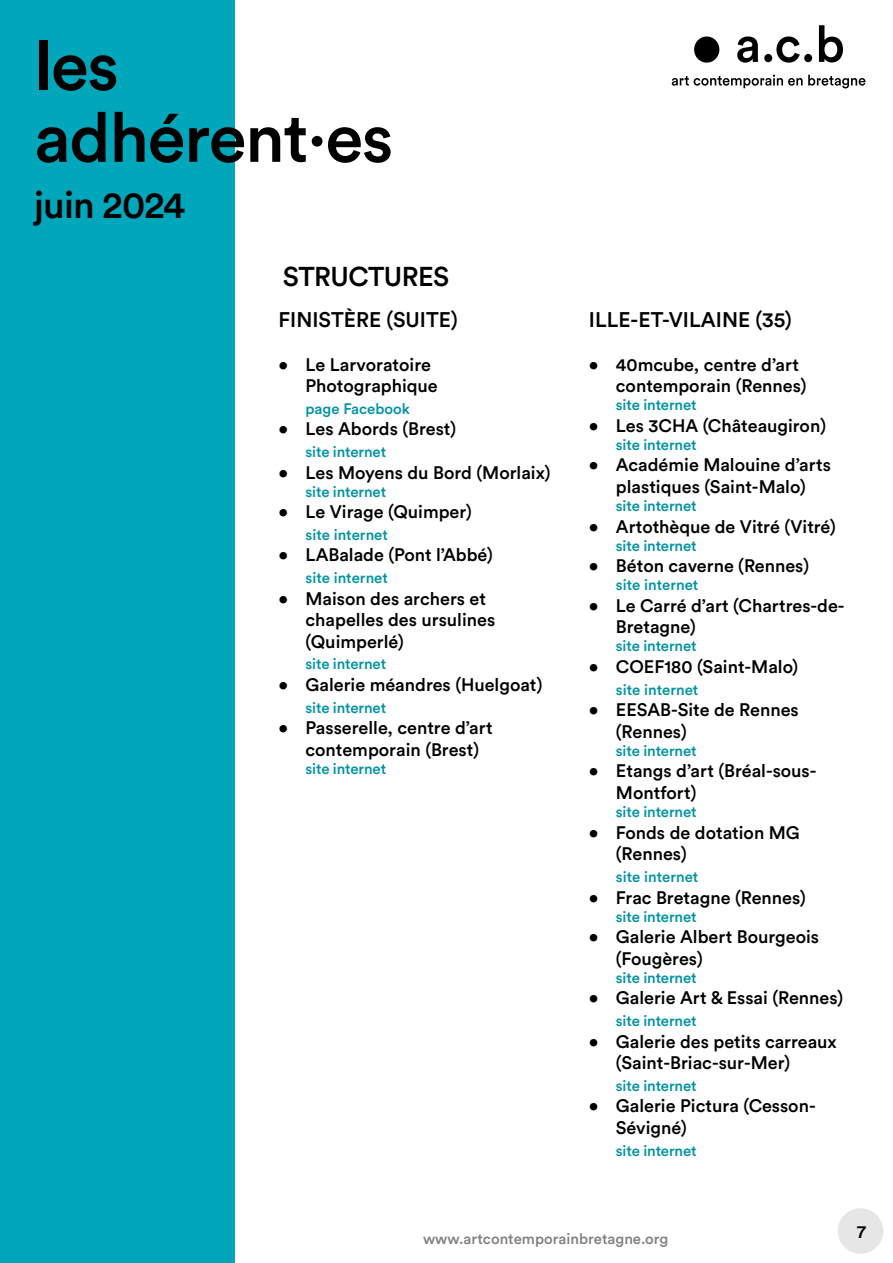
<style>
.page{position:relative;width:893px;height:1263px;background:#fff}
.page>*{position:absolute;margin:0;border:0;box-sizing:border-box;transform-origin:0 0}
.t1{font:500 69px/72px "Circular Std";letter-spacing:-.02em;color:#000}
.t2{font:500 37.5px "Circular Std";letter-spacing:-.02em;color:#000}
.t3{font:500 27px "Circular Std";letter-spacing:-.02em;color:#000}
.t4{font:500 21px "Circular Std";color:#000}
.t5{font:500 18px/21.6px "Circular Std";color:#000}
.t6{font:500 15px "Circular Std";letter-spacing:-.01em;color:#0092a3}
.t7{font:500 15px "Circular Std";color:#000}
</style>
<div class="page">
<div style="left:838px;top:1209px;width:45px;height:44px;background:#e6e6e6;border-radius:50%"></div>
<div style="left:838px;top:1208px;width:45px;height:46px;border:2px solid #000;border-radius:50%"></div>
<div style="left:0;top:0;width:234px;height:1263px;background:#00a6ba"></div>
<div style="left:694px;top:36px;width:25px;height:27px;background:#000;border-radius:50%"></div>
<svg style="left:764px;top:25px;width:79px;height:38px"></svg>
<svg style="left:737px;top:36px;width:21px;height:27px"></svg>
<svg style="left:672px;top:75px;width:193px;height:13px"></svg>
<h1 class="t1" style="left:34px;top:28px;width:361px">les adhérent·es</h1>
<h2 class="t2" style="left:34px;top:181px;width:153px">juin 2024</h2>
<h3 class="t3" style="left:283px;top:259px;width:168px">STRUCTUR ES</h3>
<p class="t4" style="left:279px;top:307px;width:181px">FI NISTÈRE (SUITE)</p>
<p class="t5" style="left:306px;top:353px;width:134px;text-indent:-27px">• Le Larvoratoire<br>Photographique</p>
<p class="t6" style="left:306px;top:399px;width:106px">page Facebook</p>
<p class="t5" style="left:279px;top:418px;width:179px">• Les Abords (Brest)</p>
<p class="t6" style="left:306px;top:442px;width:82px">site internet</p>
<p class="t5" style="left:279px;top:461px;width:274px">• Les Moyens du Bord (Morlaix)</p>
<p class="t6" style="left:306px;top:482px;width:82px">site internet</p>
<p class="t5" style="left:279px;top:501px;width:195px">• Le Virage (Quimper)</p>
<p class="t6" style="left:306px;top:525px;width:84px">site internet</p>
<p class="t5" style="left:279px;top:544px;width:216px">• LABalade (Pont l’Abbé)</p>
<p class="t6" style="left:306px;top:568px;width:84px">site internet</p>
<p class="t5" style="left:306px;top:587px;width:191px;text-indent:-27px">• Maison des archers et chapelles des ursulines (Quimperlé)</p>
<p class="t6" style="left:306px;top:655px;width:82px">site internet</p>
<p class="t5" style="left:279px;top:674px;width:265px">• Galerie méandres (Huelgoat)</p>
<p class="t6" style="left:306px;top:698px;width:82px">site internet</p>
<p class="t5" style="left:306px;top:717px;width:189px;text-indent:-27px">• Passerelle, centre d’art contemporain (Brest)</p>
<p class="t6" style="left:306px;top:759px;width:82px">site internet</p>
<p class="t4" style="left:589px;top:307px;width:204px">ILLE-ET-VILAI NE (35)</p>
<p class="t5" style="left:616px;top:353px;width:192px;text-indent:-27px">• 40mcube, centre d’art contemporain (Rennes)</p>
<p class="t6" style="left:616px;top:395px;width:82px">site internet</p>
<p class="t5" style="left:589px;top:414px;width:239px">• Les 3CHA (Châteaugiron)</p>
<p class="t6" style="left:616px;top:435px;width:82px">site internet</p>
<p class="t5" style="left:589px;top:454px;width:244px;text-align:center">• Académie Malouine d’arts plastiques (Saint-Malo)</p>
<p class="t6" style="left:616px;top:496px;width:82px">site internet</p>
<p class="t5" style="left:589px;top:515px;width:248px">• Artothèque de Vitré (Vitré)</p>
<p class="t6" style="left:616px;top:536px;width:82px">site internet</p>
<p class="t5" style="left:589px;top:555px;width:222px">• Béton caverne (Rennes)</p>
<p class="t6" style="left:616px;top:575px;width:84px">site internet</p>
<p class="t5" style="left:616px;top:594px;width:230px;text-indent:-27px">• Le Carré d’art (Chartres-de-<br>Bretagne)</p>
<p class="t6" style="left:616px;top:637px;width:82px">site internet</p>
<p class="t5" style="left:589px;top:656px;width:211px">• COEF180 (Saint-Malo)</p>
<p class="t6" style="left:616px;top:680px;width:84px">site internet</p>
<p class="t5" style="left:616px;top:699px;width:184px;text-indent:-27px">• EESAB-Site de Rennes (Rennes)</p>
<p class="t6" style="left:616px;top:741px;width:82px">site internet</p>
<p class="t5" style="left:616px;top:760px;width:202px;text-indent:-27px">• Etangs d’art (Bréal-sous-<br>Montfort)</p>
<p class="t6" style="left:616px;top:802px;width:82px">site internet</p>
<p class="t5" style="left:616px;top:821px;width:185px;text-indent:-27px">• Fonds de dotation MG (Rennes)</p>
<p class="t6" style="left:616px;top:867px;width:84px">site internet</p>
<p class="t5" style="left:589px;top:886px;width:218px">• Frac Bretagne (Rennes)</p>
<p class="t6" style="left:616px;top:907px;width:82px">site internet</p>
<p class="t5" style="left:616px;top:926px;width:205px;text-indent:-27px">• Galerie Albert Bourgeois (Fougères)</p>
<p class="t6" style="left:616px;top:968px;width:82px">site internet</p>
<p class="t5" style="left:589px;top:987px;width:256px">• Galerie Art &amp; Essai (Rennes)</p>
<p class="t6" style="left:616px;top:1011px;width:82px">site internet</p>
<p class="t5" style="left:616px;top:1030px;width:222px;text-indent:-27px">• Galerie des petits carreaux (Saint-Briac-sur-Mer)</p>
<p class="t6" style="left:616px;top:1076px;width:82px">site internet</p>
<p class="t5" style="left:616px;top:1095px;width:201px;text-indent:-27px">• Galerie Pictura (Cesson-<br>Sévigné)</p>
<p class="t6" style="left:616px;top:1141px;width:82px">site internet</p>
<p class="t7" style="left:423px;top:1230px;width:247px">www.artcontemporainbretagne.org</p>
<p class="t5" style="left:857px;top:1221px;width:10px">7</p>
</div>
